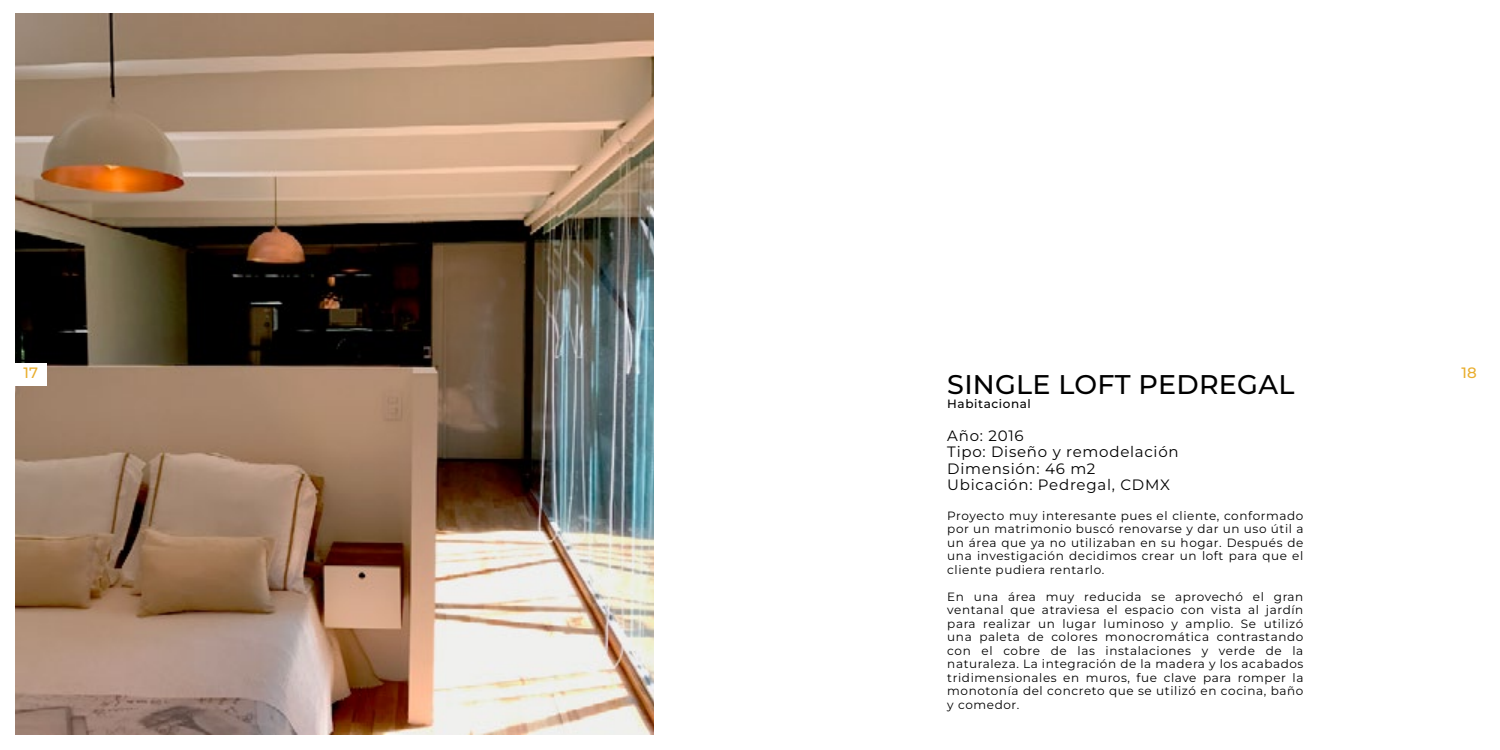
<style>
.page{position:relative;width:1500px;height:750px;background:#fff}
.page>*{position:absolute;margin:0;border:0;box-sizing:border-box;transform-origin:0 0}
.t1{font:500 27px "Montserrat";letter-spacing:.01em;color:#000}
.t2{font:15px/16.5px "Montserrat";letter-spacing:.05em;color:#000}
.t3{font:500 15px "Montserrat";color:#e9ae2e}
.t4{font:12px/13.5px "Montserrat";letter-spacing:.05em;color:#000;text-align:justify}
.t5{font:500 12px "Montserrat";letter-spacing:.05em;color:#000}
</style>
<div class="page">
<img style="left:15px;top:14px;width:639px;height:721px">
<div style="left:15px;top:364px;width:31px;height:22px;background:#fff"></div>
<p class="t3" style="left:23px;top:363px;width:16px">17</p>
<p class="t3" style="left:1462px;top:363px;width:17px">18</p>
<h1 class="t1" style="left:947px;top:367px;width:349px">SINGLE LOFT PEDREGAL</h1>
<p class="t5" style="left:947px;top:395px;width:85px">Habitacional</p>
<p class="t2" style="left:947px;top:427px;width:233px">Año: 2016<br>Tipo: Diseño y remodelación<br>Dimensión: 46 m2<br>Ubicación: Pedregal, CDMX</p>
<p class="t4" style="left:947px;top:508px;width:358px">Proyecto muy interesante pues el cliente, conformado por un matrimonio buscó renovarse y dar un uso útil a un área que ya no utilizaban en su hogar. Después de una investigación decidimos crear un loft para que el cliente pudiera rentarlo.</p>
<p class="t4" style="left:947px;top:589px;width:358px">En una área muy reducida se aprovechó el gran ventanal que atraviesa el espacio con vista al jardín para realizar un lugar luminoso y amplio. Se utilizó una paleta de colores monocromática contrastando con el cobre de las instalaciones y verde de la naturaleza. La integración de la madera y los acabados tridimensionales en muros, fue clave para romper la monotonía del concreto que se utilizó en cocina, baño y comedor.</p>
</div>
